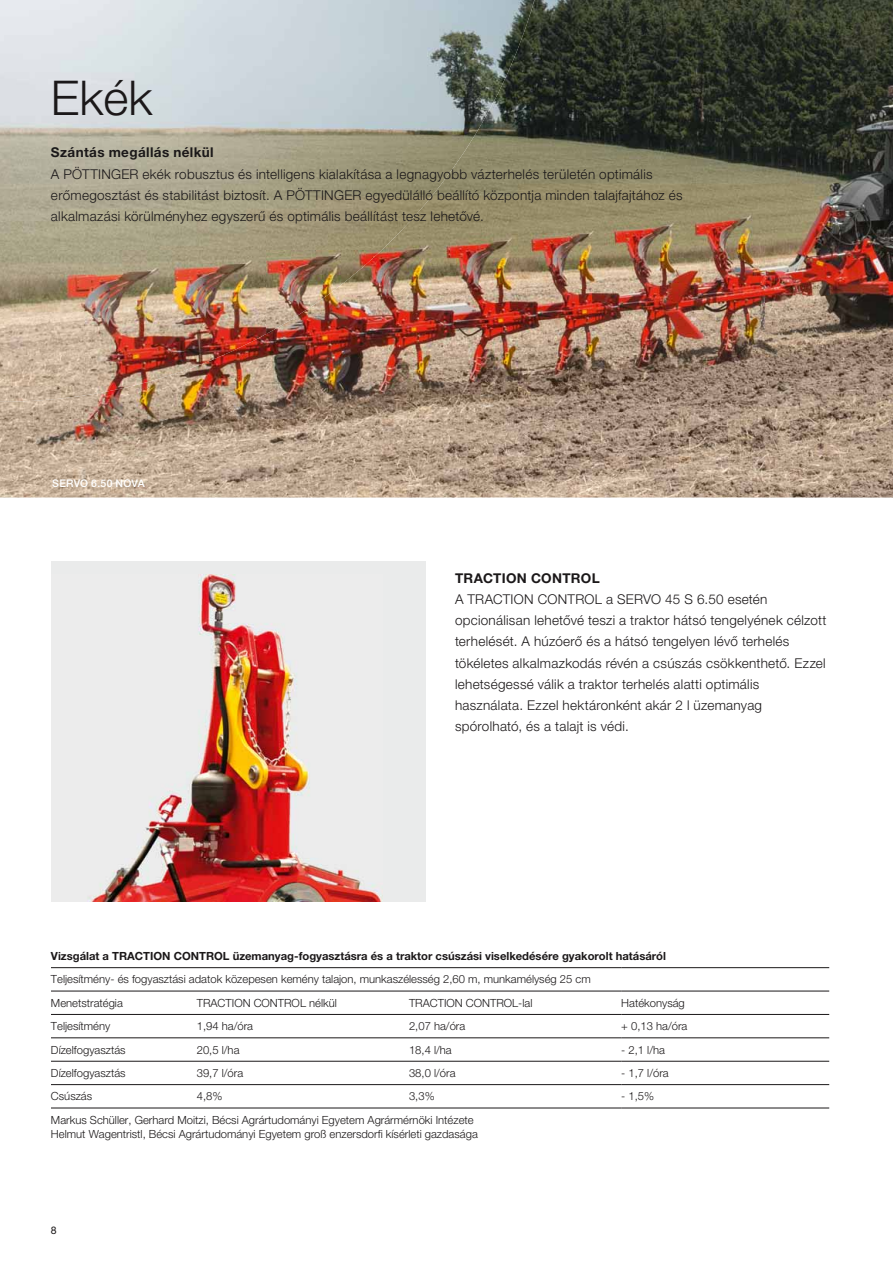
<style>
.page{position:relative;width:893px;height:1263px;background:#fff}
.page>*{position:absolute;margin:0;border:0;box-sizing:border-box;transform-origin:0 0}
.t1{font:300 48px "Helvetica Neue LTW1 G";color:#1b1819}
.t2{font:300 13.5px/21.3px "Helvetica Neue LTW1 G";letter-spacing:.02em;color:#1b1819}
.t3{font:700 13.5px "Helvetica Neue LTW1 G";letter-spacing:.03em;color:#1b1819}
.t4{font:300 11.25px/23.4px "Helvetica Neue LTW1 G";color:#1b1819}
.t5{font:700 11.25px "Helvetica Neue LTW1 G";color:#1b1819}
.t6{font:500 10.5px "Helvetica Neue LTW1 G";letter-spacing:.02em;color:#fff}
.t7{font:10.5px "Helvetica Neue LTW1 G";color:#1b1819}
</style>
<div class="page">
<img style="left:0;top:0;width:893px;height:497px">
<img style="left:0;top:0;width:482px;height:251px">
<img style="left:481px;top:0;width:54px;height:126px">
<img style="left:0;top:251px;width:267px;height:151px">
<img style="left:267px;top:251px;width:115px;height:51px">
<img style="left:267px;top:301px;width:54px;height:34px">
<div style="left:51px;top:561px;width:374px;height:340px;background:#eaebeb"></div>
<img style="left:88px;top:575px;width:294px;height:326px">
<hr style="left:51px;top:967px;width:570px;height:1px;background:#1b1819">
<hr style="left:621px;top:967px;width:208px;height:1px;background:#1b1819">
<hr style="left:51px;top:991px;width:570px;height:1px;background:#1b1819">
<hr style="left:621px;top:991px;width:208px;height:1px;background:#1b1819">
<hr style="left:51px;top:1014px;width:570px;height:1px;background:#1b1819">
<hr style="left:621px;top:1014px;width:208px;height:1px;background:#1b1819">
<hr style="left:51px;top:1037px;width:570px;height:1px;background:#1b1819">
<hr style="left:621px;top:1037px;width:208px;height:1px;background:#1b1819">
<hr style="left:51px;top:1061px;width:570px;height:1px;background:#1b1819">
<hr style="left:621px;top:1061px;width:208px;height:1px;background:#1b1819">
<hr style="left:51px;top:1084px;width:570px;height:1px;background:#1b1819">
<hr style="left:621px;top:1084px;width:208px;height:1px;background:#1b1819">
<hr style="left:51px;top:1108px;width:570px;height:1px;background:#1b1819">
<hr style="left:621px;top:1108px;width:208px;height:1px;background:#1b1819">
<h1 class="t1" style="left:51px;top:81px;width:103px">Ekék</h1>
<p class="t3" style="left:51px;top:148px;width:164px">Szántás megállás nélkül</p>
<p class="t2" style="left:51px;top:165px;width:633px">A PÖTTINGER ekék robusztus és intelligens kialakítása a legnagyobb vázterhelés területén optimális erőmegosztást és stabilitást biztosít. A PÖTTINGER egyedülálló beállító központja minden talajfajtához és alkalmazási körülményhez egyszerű és optimális beállítást tesz lehetővé.</p>
<p class="t6" style="left:52px;top:479px;width:94px">SERVO 6.50 NOVA</p>
<p class="t3" style="left:455px;top:573px;width:146px">TRACTION CONTROL</p>
<p class="t2" style="left:455px;top:590px;width:373px">A TRACTION CONTROL a SERVO 45 S 6.50 esetén opcionálisan lehetővé teszi a traktor hátsó tengelyének célzott terhelését. A húzóerő és a hátsó tengelyen lévő terhelés tökéletes alkalmazkodás révén a csúszás csökkenthető. Ezzel lehetségessé válik a traktor terhelés alatti optimális használata. Ezzel hektáronként akár 2 l üzemanyag spórolható, és a talajt is védi.</p>
<p class="t5" style="left:51px;top:952px;width:616px">Vizsgálat a TRACTION CONTROL üzemanyag-fogyasztásra és a traktor csúszási viselkedésére gyakorolt hatásáról</p>
<p class="t4" style="left:51px;top:969px;width:541px">Teljesítmény- és fogyasztási adatok közepesen kemény talajon, munkaszélesség 2,60 m, munkamélység 25 cm<br>Menetstratégia</p>
<p class="t4" style="left:197px;top:992px;width:142px">TRACTION CONTROL nélkül</p>
<p class="t4" style="left:409px;top:992px;width:125px">TRACTION CONTROL-lal</p>
<p class="t4" style="left:621px;top:992px;width:65px">Hatékonyság</p>
<p class="t4" style="left:51px;top:1016px;width:61px">Teljesítmény</p>
<p class="t4" style="left:197px;top:1016px;width:58px">1,94 ha/óra</p>
<p class="t4" style="left:409px;top:1016px;width:58px">2,07 ha/óra</p>
<p class="t4" style="left:621px;top:1016px;width:68px">+ 0,13 ha/óra</p>
<p class="t4" style="left:51px;top:1039px;width:76px">Dízelfogyasztás</p>
<p class="t4" style="left:197px;top:1039px;width:44px">20,5 l/ha</p>
<p class="t4" style="left:409px;top:1039px;width:44px">18,4 l/ha</p>
<p class="t4" style="left:621px;top:1039px;width:45px">- 2,1 l/ha</p>
<p class="t4" style="left:51px;top:1062px;width:76px">Dízelfogyasztás</p>
<p class="t4" style="left:197px;top:1062px;width:48px">39,7 l/óra</p>
<p class="t4" style="left:409px;top:1062px;width:48px">38,0 l/óra</p>
<p class="t4" style="left:621px;top:1062px;width:49px">- 1,7 l/óra</p>
<p class="t4" style="left:51px;top:1086px;width:43px">Csúszás</p>
<p class="t4" style="left:197px;top:1086px;width:27px">4,8%</p>
<p class="t4" style="left:409px;top:1086px;width:27px">3,3%</p>
<p class="t4" style="left:621px;top:1086px;width:34px">- 1,5%</p>
<p class="t4" style="left:51px;top:1115px;width:428px;line-height:13.5px">Markus Schüller, Gerhard Moitzi, Bécsi Agrártudományi Egyetem Agrármérnöki Intézete<br>Helmut Wagentristl, Bécsi Agrártudományi Egyetem groß enzersdorfi kísérleti gazdasága</p>
<p class="t7" style="left:51px;top:1226px;width:7px">8</p>
</div>
